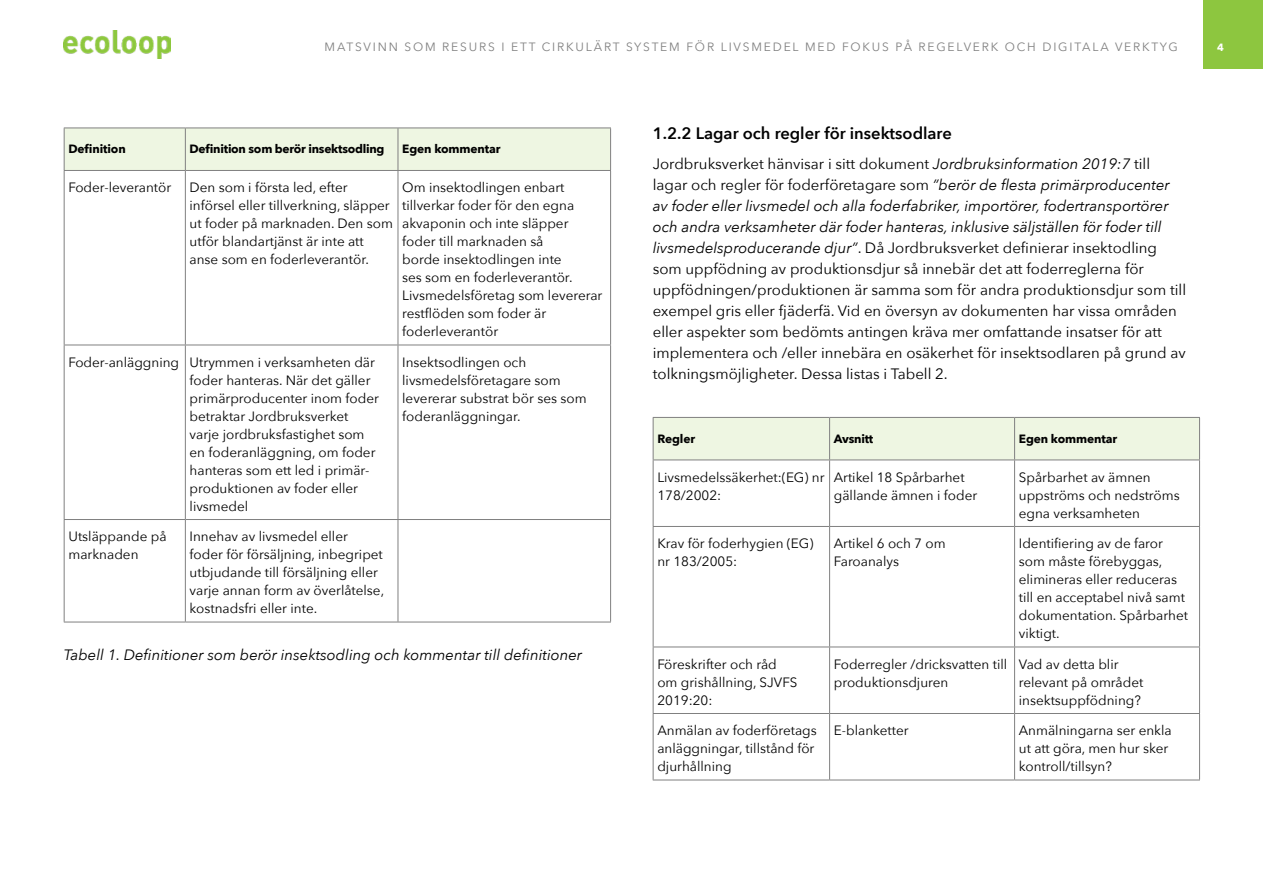
<style>
.page{position:relative;width:1263px;height:893px;background:#fff}
.page>*{position:absolute;margin:0;border:0;box-sizing:border-box;transform-origin:0 0}
.t1{font:600 16.5px "Avenir Next";color:#000}
.t2{font:15px/21px "Avenir Next";color:#000}
.t3{font:italic 15px "Avenir Next";color:#000}
.t4{font:13.5px/18px "Avenir Next";color:#000}
.t5{font:12px "Avenir Next";letter-spacing:.15em;color:#808080}
.t6{font:700 12px "Avenir Next";letter-spacing:-.02em;color:#000}
.t7{font:700 10.5px "Avenir Next";color:#fff}
.s1{font-style:italic}
</style>
<div class="page">
<div style="left:1203px;top:0;width:60px;height:68px;background:#8dc63f"></div>
<img style="left:64px;top:30px;width:106px;height:29px">
<div style="left:65px;top:129px;width:545px;height:41px;background:#eef6e2"></div>
<hr style="left:64px;top:128px;width:121px;height:1px;background:#808080">
<hr style="left:64px;top:128px;width:1px;height:42px;background:#808080">
<hr style="left:185px;top:128px;width:213px;height:1px;background:#808080">
<hr style="left:185px;top:128px;width:1px;height:42px;background:#808080">
<hr style="left:398px;top:128px;width:213px;height:1px;background:#808080">
<hr style="left:398px;top:128px;width:1px;height:42px;background:#808080">
<hr style="left:610px;top:128px;width:1px;height:42px;background:#808080">
<hr style="left:64px;top:170px;width:121px;height:1px;background:#808080">
<hr style="left:185px;top:170px;width:213px;height:1px;background:#808080">
<hr style="left:398px;top:170px;width:213px;height:1px;background:#808080">
<hr style="left:64px;top:171px;width:1px;height:174px;background:#808080">
<hr style="left:185px;top:171px;width:1px;height:174px;background:#808080">
<hr style="left:398px;top:171px;width:1px;height:174px;background:#808080">
<hr style="left:610px;top:171px;width:1px;height:174px;background:#808080">
<hr style="left:64px;top:345px;width:121px;height:1px;background:#808080">
<hr style="left:64px;top:345px;width:1px;height:174px;background:#808080">
<hr style="left:185px;top:345px;width:213px;height:1px;background:#808080">
<hr style="left:185px;top:345px;width:1px;height:174px;background:#808080">
<hr style="left:398px;top:345px;width:213px;height:1px;background:#808080">
<hr style="left:398px;top:345px;width:1px;height:174px;background:#808080">
<hr style="left:610px;top:345px;width:1px;height:174px;background:#808080">
<hr style="left:64px;top:519px;width:121px;height:1px;background:#808080">
<hr style="left:64px;top:520px;width:1px;height:102px;background:#808080">
<hr style="left:185px;top:519px;width:213px;height:1px;background:#808080">
<hr style="left:185px;top:520px;width:1px;height:102px;background:#808080">
<hr style="left:398px;top:519px;width:213px;height:1px;background:#808080">
<hr style="left:398px;top:520px;width:1px;height:102px;background:#808080">
<hr style="left:610px;top:520px;width:1px;height:102px;background:#808080">
<hr style="left:64px;top:622px;width:121px;height:1px;background:#808080">
<hr style="left:185px;top:622px;width:213px;height:1px;background:#808080">
<hr style="left:398px;top:622px;width:213px;height:1px;background:#808080">
<div style="left:654px;top:418px;width:545px;height:42px;background:#eef6e2"></div>
<hr style="left:653px;top:417px;width:177px;height:1px;background:#808080">
<hr style="left:653px;top:418px;width:1px;height:42px;background:#808080">
<hr style="left:830px;top:417px;width:184px;height:1px;background:#808080">
<hr style="left:829px;top:418px;width:1px;height:42px;background:#808080">
<hr style="left:1014px;top:417px;width:186px;height:1px;background:#808080">
<hr style="left:1014px;top:418px;width:1px;height:42px;background:#808080">
<hr style="left:1199px;top:418px;width:1px;height:42px;background:#808080">
<hr style="left:653px;top:460px;width:177px;height:1px;background:#808080">
<hr style="left:830px;top:460px;width:184px;height:1px;background:#808080">
<hr style="left:1014px;top:460px;width:186px;height:1px;background:#808080">
<hr style="left:653px;top:460px;width:1px;height:66px;background:#808080">
<hr style="left:829px;top:460px;width:1px;height:66px;background:#808080">
<hr style="left:1014px;top:460px;width:1px;height:66px;background:#808080">
<hr style="left:1199px;top:460px;width:1px;height:66px;background:#808080">
<hr style="left:653px;top:526px;width:177px;height:1px;background:#808080">
<hr style="left:653px;top:527px;width:1px;height:120px;background:#808080">
<hr style="left:830px;top:526px;width:184px;height:1px;background:#808080">
<hr style="left:829px;top:527px;width:1px;height:120px;background:#808080">
<hr style="left:1014px;top:526px;width:186px;height:1px;background:#808080">
<hr style="left:1014px;top:527px;width:1px;height:120px;background:#808080">
<hr style="left:1199px;top:527px;width:1px;height:120px;background:#808080">
<hr style="left:653px;top:647px;width:177px;height:1px;background:#808080">
<hr style="left:653px;top:647px;width:1px;height:66px;background:#808080">
<hr style="left:830px;top:647px;width:184px;height:1px;background:#808080">
<hr style="left:829px;top:647px;width:1px;height:66px;background:#808080">
<hr style="left:1014px;top:647px;width:186px;height:1px;background:#808080">
<hr style="left:1014px;top:647px;width:1px;height:66px;background:#808080">
<hr style="left:1199px;top:647px;width:1px;height:66px;background:#808080">
<hr style="left:653px;top:713px;width:177px;height:1px;background:#808080">
<hr style="left:653px;top:714px;width:1px;height:66px;background:#808080">
<hr style="left:830px;top:713px;width:184px;height:1px;background:#808080">
<hr style="left:829px;top:714px;width:1px;height:66px;background:#808080">
<hr style="left:1014px;top:713px;width:186px;height:1px;background:#808080">
<hr style="left:1014px;top:714px;width:1px;height:66px;background:#808080">
<hr style="left:1199px;top:714px;width:1px;height:66px;background:#808080">
<hr style="left:653px;top:780px;width:177px;height:1px;background:#808080">
<hr style="left:830px;top:780px;width:184px;height:1px;background:#808080">
<hr style="left:1014px;top:780px;width:186px;height:1px;background:#808080">
<p class="t5" style="left:325px;top:37px;width:855px">MATSVINN SOM RESURS I ETT CIRKULÄRT SYSTEM FÖR LIVSMEDEL MED FOKUS PÅ REGELVERK OCH DIGITALA VERKTYG</p>
<p class="t7" style="left:1217px;top:38px;width:8px">4</p>
<p class="t6" style="left:68px;top:138px;width:59px">Definition</p>
<p class="t6" style="left:190px;top:138px;width:196px">Definition som berör insektsodling</p>
<p class="t6" style="left:402px;top:138px;width:100px">Egen kommentar</p>
<p class="t4" style="left:68px;top:178px;width:104px">Foder-leverantör</p>
<p class="t4" style="left:190px;top:178px;width:205px">Den som i första led, efter införsel eller tillverkning, släpper ut foder på marknaden. Den som utför blandartjänst är inte att anse som en foderleverantör.</p>
<p class="t4" style="left:402px;top:178px;width:202px">Om insektodlingen enbart tillverkar foder för den egna akvaponin och inte släpper foder till marknaden så<br>borde insektodlingen inte<br>ses som en foderleverantör.<br>Livsmedelsföretag som levererar restflöden som foder är foderleverantör</p>
<p class="t4" style="left:190px;top:353px;width:191px;text-indent:-121px">Foder-anläggning Utrymmen i verksamheten där foder hanteras. När det gäller primärproducenter inom foder betraktar Jordbruksverket varje jordbruksfastighet som en foderanläggning, om foder hanteras som ett led i primär&shy;produktionen av foder eller livsmedel</p>
<p class="t4" style="left:402px;top:353px;width:186px">Insektsodlingen och livsmedelsföretagare som levererar substrat bör ses som foderanläggningar.</p>
<p class="t4" style="left:68px;top:527px;width:100px">Utsläppande på marknaden</p>
<p class="t4" style="left:190px;top:527px;width:196px">Innehav av livsmedel eller foder för försäljning, inbegripet utbjudande till försäljning eller varje annan form av överlåtelse, kostnadsfri eller inte.</p>
<p class="t3" style="left:64px;top:642px;width:520px">Tabell 1. Definitioner som berör insektsodling och kommentar till definitioner</p>
<p class="t1" style="left:653px;top:119px;width:301px">1.2.2 Lagar och regler för insektsodlare</p>
<p class="t2" style="left:653px;top:152px;width:535px">Jordbruksverket hänvisar i sitt dokument <span class="s1">Jordbruksinformation 2019:7</span> till lagar och regler för foderföretagare som <span class="s1">”berör de flesta primärproducenter av foder eller livsmedel och alla foderfabriker, importörer, fodertransportörer och andra verksamheter där foder hanteras, inklusive säljställen för foder till livsmedelsproducerande djur”</span>. Då Jordbruksverket definierar insektodling som uppfödning av produktionsdjur så innebär det att foderreglerna för uppfödningen/produktionen är samma som för andra produktionsdjur som till exempel gris eller fjäderfä. Vid en översyn av dokumenten har vissa områden eller aspekter som bedömts antingen kräva mer omfattande insatser för att implementera och /eller innebära en osäkerhet för insektsodlaren på grund av tolkningsmöjligheter. Dessa listas i Tabell 2.</p>
<p class="t6" style="left:657px;top:428px;width:39px">Regler</p>
<p class="t6" style="left:834px;top:428px;width:41px">Avsnitt</p>
<p class="t6" style="left:1019px;top:428px;width:100px">Egen kommentar</p>
<p class="t4" style="left:657px;top:468px;width:169px">Livsmedelssäkerhet:(EG) nr<br>178/2002:</p>
<p class="t4" style="left:834px;top:468px;width:145px">Artikel 18 Spårbarhet gällande ämnen i foder</p>
<p class="t4" style="left:1019px;top:468px;width:162px">Spårbarhet av ämnen uppströms och nedströms egna verksamheten</p>
<p class="t4" style="left:657px;top:534px;width:158px">Krav för foderhygien (EG) nr 183/2005:</p>
<p class="t4" style="left:834px;top:534px;width:113px">Artikel 6 och 7 om<br>Faroanalys</p>
<p class="t4" style="left:1019px;top:534px;width:171px">Identifiering av de faror som måste förebyggas, elimineras eller reduceras till en acceptabel nivå samt dokumentation. Spårbarhet viktigt.</p>
<p class="t4" style="left:657px;top:655px;width:142px">Föreskrifter och råd om grishållning, SJVFS<br>2019:20:</p>
<p class="t4" style="left:834px;top:655px;width:175px">Foderregler /dricksvatten till produktionsdjuren</p>
<p class="t4" style="left:1019px;top:655px;width:126px">Vad av detta blir relevant på området insektsuppfödning?</p>
<p class="t4" style="left:657px;top:721px;width:161px">Anmälan av foderföretags anläggningar, tillstånd för djurhållning</p>
<p class="t4" style="left:834px;top:721px;width:76px">E-blanketter</p>
<p class="t4" style="left:1019px;top:721px;width:154px">Anmälningarna ser enkla ut att göra, men hur sker kontroll/tillsyn?</p>
</div>
